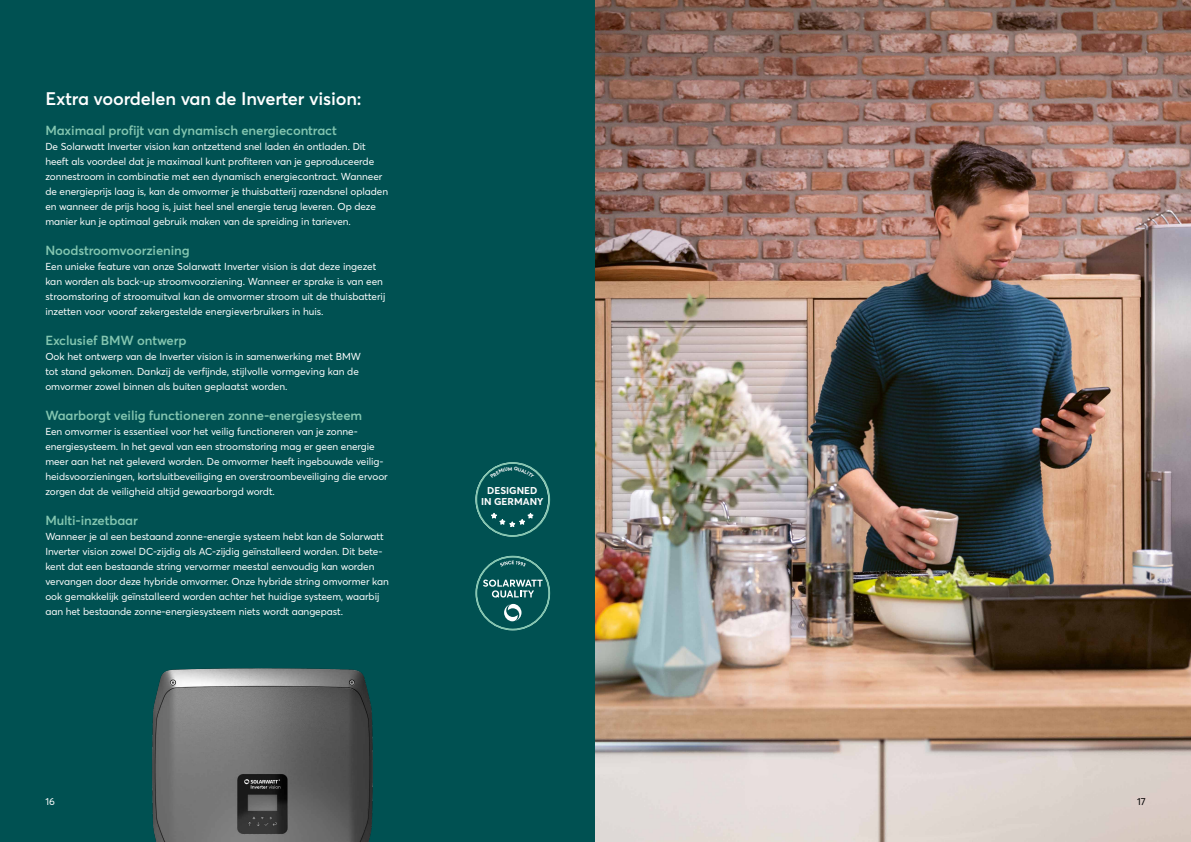
<style>
.page{position:relative;width:1191px;height:842px;background:#fff}
.page>*{position:absolute;margin:0;border:0;box-sizing:border-box;transform-origin:0 0}
.t1{font:600 18px "Averta";letter-spacing:-.01em;color:#fff}
.t2{font:600 13px "Averta";letter-spacing:-.01em;color:#84c6b0}
.t3{font:10px/15px "Averta";letter-spacing:-.005em;color:#fff}
.t4{font:10px "Averta";color:#000}
.t5{font:700 9.8px/10.8px "Averta";color:#fff;text-align:center}
</style>
<div class="page">
<div style="left:0;top:0;width:595px;height:842px;background:#005152"></div>
<img style="left:595px;top:0;width:596px;height:842px">
<img style="left:152px;top:668px;width:221px;height:174px">
<svg style="left:478px;top:556px;width:72px;height:74px"></svg>
<div style="left:475px;top:556px;width:75px;height:74px;border:2px solid #84c6b0;border-radius:50%"></div>
<svg style="left:475px;top:462px;width:74px;height:75px"></svg>
<h1 class="t1" style="left:45px;top:86px;width:318px">Extra voordelen van de Inverter vision:</h1>
<h2 class="t2" style="left:45px;top:122px;width:293px">Maximaal profijt van dynamisch energiecontract</h2>
<p class="t3" style="left:45px;top:139px;width:344px">De Solarwatt Inverter vision kan ontzettend snel laden én ontladen. Dit heeft als voordeel dat je maximaal kunt profiteren van je geproduceerde zonnestroom in combinatie met een dynamisch energiecontract. Wanneer de energieprijs laag is, kan de omvormer je thuisbatterij razendsnel opladen en wanneer de prijs hoog is, juist heel snel energie terug leveren. Op deze manier kun je optimaal gebruik maken van de spreiding in tarieven.</p>
<h2 class="t2" style="left:45px;top:242px;width:146px">Noodstroomvoorziening</h2>
<p class="t3" style="left:45px;top:259px;width:341px">Een unieke feature van onze Solarwatt Inverter vision is dat deze ingezet kan worden als back-up stroomvoorziening. Wanneer er sprake is van een stroomstoring of stroomuitval kan de omvormer stroom uit de thuisbatterij inzetten voor vooraf zekergestelde energieverbruikers in huis.</p>
<h2 class="t2" style="left:45px;top:332px;width:143px">Exclusief BMW ontwerp</h2>
<p class="t3" style="left:45px;top:349px;width:317px">Ook het ontwerp van de Inverter vision is in samenwerking met BMW tot stand gekomen. Dankzij de verfijnde, stijlvolle vormgeving kan de omvormer zowel binnen als buiten geplaatst worden.</p>
<h2 class="t2" style="left:45px;top:407px;width:318px">Waarborgt veilig functioneren zonne-energiesysteem</h2>
<p class="t3" style="left:45px;top:424px;width:344px">Een omvormer is essentieel voor het veilig functioneren van je zonne&shy;energiesysteem. In het geval van een stroomstoring mag er geen energie meer aan het net geleverd worden. De omvormer heeft ingebouwde veilig&shy;heidsvoorzieningen, kortsluitbeveiliging en overstroombeveiliging die ervoor zorgen dat de veiligheid altijd gewaarborgd wordt.</p>
<h2 class="t2" style="left:45px;top:512px;width:94px">Multi-inzetbaar</h2>
<p class="t3" style="left:45px;top:529px;width:345px">Wanneer je al een bestaand zonne-energie systeem hebt kan de Solarwatt Inverter vision zowel DC-zijdig als AC-zijdig geïnstalleerd worden. Dit bete&shy;kent dat een bestaande string vervormer meestal eenvoudig kan worden vervangen door deze hybride omvormer. Onze hybride string omvormer kan ook gemakkelijk geïnstalleerd worden achter het huidige systeem, waarbij aan het bestaande zonne-energiesysteem niets wordt aangepast.</p>
<p class="t5" style="left:481px;top:485px;width:64px">DESIGNED<br>IN GERMANY</p>
<p class="t3" style="left:45px;top:794px;width:11px">16</p>
<p class="t4" style="left:1137px;top:795px;width:10px">17</p>
</div>
